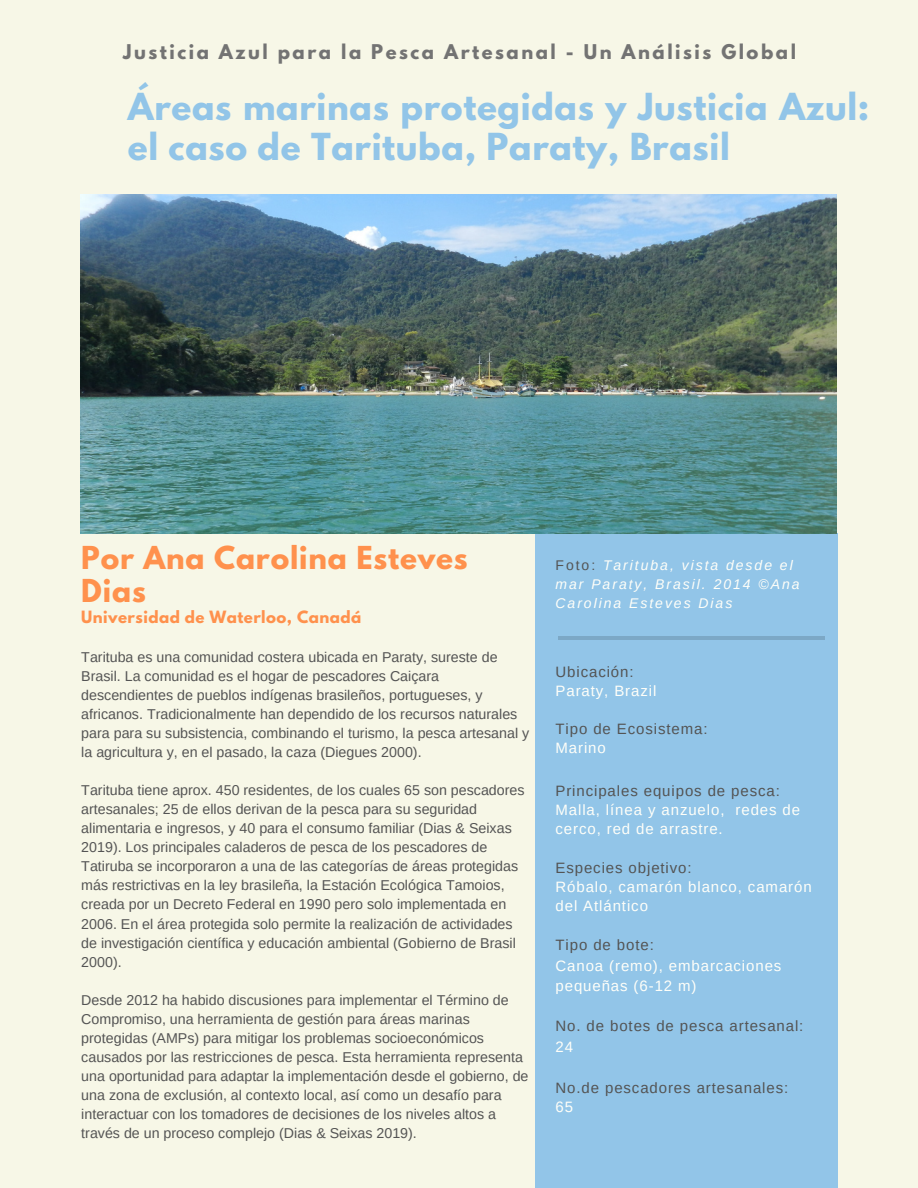
<style>
.page{position:relative;width:918px;height:1188px;background:#f7f7e7}
.page>*{position:absolute;margin:0;border:0;box-sizing:border-box;transform-origin:0 0}
.t1{font:700 33px/39.2px "League Spartan";letter-spacing:.02em;color:#92c5e8}
.t2{font:700 28.05px/32.8px "League Spartan";letter-spacing:.03em;color:#ff914d}
.t3{font:700 18px "League Spartan";letter-spacing:.14em;color:#737373}
.t4{font:15px/19.2px "Arimo";letter-spacing:.06em;color:#fffff9}
.t5{font:15px "Arimo";letter-spacing:.06em;color:#545454}
.t6{font:700 15px "League Spartan";letter-spacing:.03em;color:#ff914d}
.t7{font:14.25px/19px "Arimo";color:#545454}
.t8{font:italic 13.95px/19px "Arimo";letter-spacing:.14em;color:#fffff9}
.s1{font-style:normal;color:#545454}
</style>
<div class="page">
<div style="left:535px;top:533px;width:303px;height:655px;background:#92c5e8"></div>
<hr style="left:558px;top:637px;width:267px;height:3px;background:#000">
<img style="left:81px;top:194px;width:756px;height:340px">
<p class="t3" style="left:123px;top:43px;width:674px">Justicia Azul para la Pesca Artesanal - Un Análisis Global</p>
<p class="t1" style="left:128px;top:92px;width:743px">Áreas marinas protegidas y Justicia Azul: el caso de Tarituba, Paraty, Brasil</p>
<p class="t2" style="left:81px;top:545px;width:388px">Por Ana Carolina Esteves<br>Dias</p>
<p class="t6" style="left:81px;top:609px;width:282px">Universidad de Waterloo, Canadá</p>
<p class="t7" style="left:81px;top:647px;width:449px">Tarituba es una comunidad costera ubicada en Paraty, sureste de Brasil. La comunidad es el hogar de pescadores Caiçara descendientes de pueblos indígenas brasileños, portugueses, y africanos. Tradicionalmente han dependido de los recursos naturales para para su subsistencia, combinando el turismo, la pesca artesanal y la agricultura y, en el pasado, la caza (Diegues 2000).</p>
<p class="t7" style="left:81px;top:781px;width:445px">Tarituba tiene aprox. 450 residentes, de los cuales 65 son pescadores artesanales; 25 de ellos derivan de la pesca para su seguridad alimentaria e ingresos, y 40 para el consumo familiar (Dias &amp; Seixas 2019). Los principales caladeros de pesca de los pescadores de Tatiruba se incorporaron a una de las categorías de áreas protegidas más restrictivas en la ley brasileña, la Estación Ecológica Tamoios, creada por un Decreto Federal en 1990 pero solo implementada en 2006. En el área protegida solo permite la realización de actividades de investigación científica y educación ambiental (Gobierno de Brasil 2000).</p>
<p class="t7" style="left:81px;top:990px;width:449px">Desde 2012 ha habido discusiones para implementar el Término de Compromiso, una herramienta de gestión para áreas marinas protegidas (AMPs) para mitigar los problemas socioeconómicos causados por las restricciones de pesca. Esta herramienta representa una oportunidad para adaptar la implementación desde el gobierno, de una zona de exclusión, al contexto local, así como un desafío para interactuar con los tomadores de decisiones de los niveles altos a través de un proceso complejo (Dias &amp; Seixas 2019).</p>
<p class="t8" style="left:556px;top:556px;width:246px"><span class="s1">Foto:</span> Tarituba, vista desde el mar Paraty, Brasil. 2014 ©Ana<br>Carolina Esteves Dias</p>
<p class="t5" style="left:556px;top:663px;width:80px">Ubicación:</p>
<p class="t4" style="left:556px;top:681px;width:102px">Paraty, Brazil</p>
<p class="t5" style="left:556px;top:721px;width:154px">Tipo de Ecosistema:</p>
<p class="t4" style="left:556px;top:739px;width:52px">Marino</p>
<p class="t5" style="left:556px;top:783px;width:226px">Principales equipos de pesca:</p>
<p class="t4" style="left:556px;top:801px;width:246px">Malla, línea y anzuelo, redes de cerco, red de arrastre.</p>
<p class="t5" style="left:556px;top:859px;width:138px">Especies objetivo:</p>
<p class="t4" style="left:556px;top:877px;width:258px">Róbalo, camarón blanco, camarón del Atlántico</p>
<p class="t5" style="left:556px;top:937px;width:100px">Tipo de bote:</p>
<p class="t4" style="left:556px;top:955px;width:227px;line-height:20.2px">Canoa (remo), embarcaciones pequeñas (6-12 m)</p>
<p class="t5" style="left:556px;top:1018px;width:249px">No. de botes de pesca artesanal:</p>
<p class="t4" style="left:556px;top:1037px;width:19px">24</p>
<p class="t5" style="left:556px;top:1080px;width:234px">No.de pescadores artesanales:</p>
<p class="t4" style="left:556px;top:1098px;width:19px">65</p>
</div>
